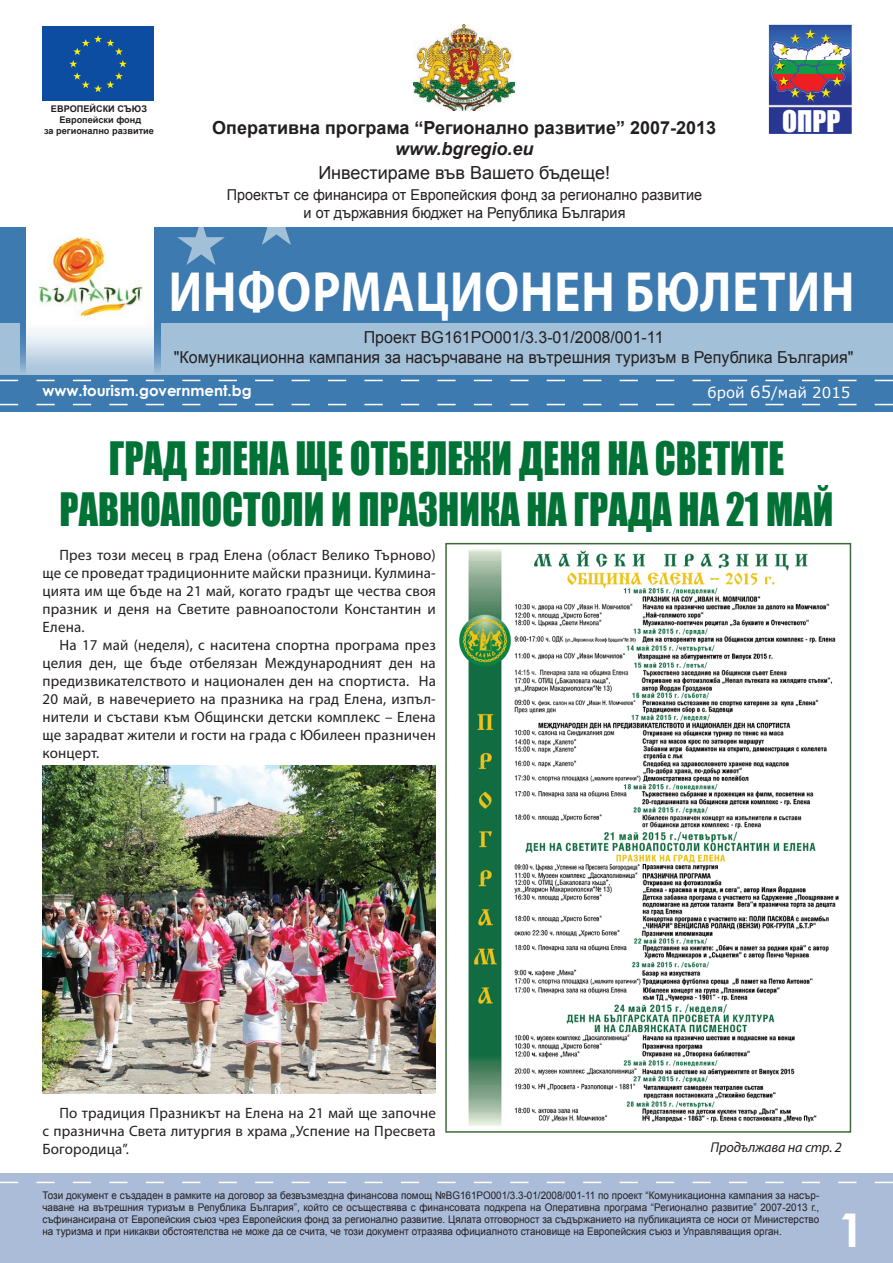
<style>
.page{position:relative;width:893px;height:1263px;background:#fff}
.page>*{position:absolute;margin:0;border:0;box-sizing:border-box;transform-origin:0 0}
.t1{font:700 57px "Myriad Pro";letter-spacing:.02em;color:#fff;scale:.85 1}
.t2{font:700 46.5px "Century Gothic";color:#fff}
.t3{font:42.3px/50.7px "Impact";color:#007236;text-align:center;scale:.9 1}
.t4{font:27.6px "Impact";color:#fff}
.t5{font:700 18px "Arial";color:#231f20}
.t6{font:18px "Arial";color:#231f20}
.t7{font:italic 700 18px "Arial";color:#231f20}
.t8{font:16.5px/19.8px "Arial";color:#231f20;text-align:center}
.t9{font:15px/18px "Myriad Pro";letter-spacing:.01em;color:#231f20;text-align:justify}
.t10{font:15px/18px "Arial";color:#231f20;text-align:center;scale:.96 1}
.t11{font:700 15px "Century Gothic";color:#fff}
.t12{font:15px "Verdana";color:#fff}
.t13{font:italic 14.25px "Myriad Pro";letter-spacing:-.01em;color:#231f20}
.t14{font:10.5px/12px "Arial";color:#231f20;text-align:justify;scale:.94 1}
.t15{font:700 9.15px/10.9px "Arial";color:#231f20;text-align:center}
.s1{font-size:16.5px}
</style>
<div class="page">
<div style="left:0;top:1174px;width:893px;height:89px;background:#abbcd9"></div>
<svg style="left:0;top:1182px;width:893px;height:1px"></svg>
<div style="left:0;top:227px;width:893px;height:185px;background:#3d7ab0"></div>
<svg style="left:177px;top:227px;width:48px;height:38px"></svg>
<svg style="left:262px;top:227px;width:29px;height:18px"></svg>
<div style="left:0;top:324px;width:893px;height:51px;background:#a3c0d9"></div>
<svg style="left:0;top:380px;width:893px;height:1px"></svg>
<svg style="left:0;top:404px;width:893px;height:1px"></svg>
<div style="left:42px;top:27px;width:112px;height:74px;background:#0d4da1"></div>
<svg style="left:42px;top:26px;width:85px;height:66px"></svg>
<img style="left:769px;top:25px;width:83px;height:109px">
<img style="left:771px;top:29px;width:81px;height:73px">
<img style="left:414px;top:25px;width:100px;height:85px">
<svg style="left:20px;top:324px;width:140px;height:58px"></svg>
<svg style="left:26px;top:227px;width:128px;height:155px"></svg>
<div style="left:31px;top:230px;width:115px;height:95px;background:#fff"></div>
<img style="left:38px;top:237px;width:105px;height:80px">
<img style="left:43px;top:765px;width:393px;height:328px">
<img style="left:459px;top:549px;width:380px;height:577px">
<div style="left:445px;top:543px;width:406px;height:590px;border:2px solid #3e6939"></div>
<p class="t15" style="left:44px;top:103px;width:111px">ЕВРОПЕЙСКИ СЪЮЗ<br>Европейски фонд<br>за регионално развитие</p>
<p class="t5" style="left:212px;top:115px;width:505px">Оперативна програма “Регионално развитие” 2007-2013</p>
<h3 class="t4" style="left:782px;top:99px;width:60px">ОПРР</h3>
<p class="t7" style="left:395px;top:137px;width:140px">www.bgregio.eu</p>
<p class="t6" style="left:318px;top:161px;width:293px">Инвестираме във Вашето бъдеще!</p>
<p class="t10" style="left:227px;top:186px;width:497px">Проектът се финансира от Европейския фонд за регионално развитие и от държавния бюджет на Република България</p>
<h1 class="t1" style="left:169px;top:254px;width:808px">информационен бюлетин</h1>
<p class="t8" style="left:174px;top:328px;width:681px">Проект BG161PO001/3.3-01/2008/001-11<br>"Комуникационна кампания за насърчаване на вътрешния туризъм в Република България"</p>
<p class="t11" style="left:43px;top:379px;width:211px">www.tourism.government.bg</p>
<p class="t12" style="left:708px;top:383px;width:144px">брой <span class="s1">65</span>/май 2015</p>
<h3 class="t3" style="left:60px;top:432px;width:861px">ГРАД ЕЛЕНА ЩЕ ОТБЕЛЕЖИ ДЕНЯ НА СВЕТИТЕ<br>РАВНОАПОСТОЛИ И ПРАЗНИКА НА ГРАДА НА 21 МАЙ</h3>
<p class="t9" style="left:43px;top:545px;width:395px;text-indent:17px">През този месец в град Елена (област Велико Търново) ще се проведат традиционните майски празници. Кулмина&shy;цията им ще бъде на 21 май, когато градът ще чества своя празник и деня на Светите равноапостоли Константин и Елена.</p>
<p class="t9" style="left:43px;top:635px;width:395px;text-indent:17px">На 17 май (неделя), с наситена спортна програма през целия ден, ще бъде отбелязан Международният ден на предизвикателството и национален ден на спортиста. На 20 май, в навечерието на празника на град Елена, изпъл&shy;нители и състави към Общински детски комплекс – Елена ще зарадват жители и гости на града с Юбилеен празничен концерт.</p>
<p class="t9" style="left:43px;top:1103px;width:395px;text-indent:17px">По традиция Празникът на Елена на 21 май ще започне с празнична Света литургия в храма „Успение на Пресвета Богородица”.</p>
<p class="t13" style="left:710px;top:1138px;width:133px">Продължава на стр. 2</p>
<p class="t14" style="left:43px;top:1190px;width:828px">Този документ е създаден в рамките на договор за безвъзмездна финансова помощ №BG161PO001/3.3-01/2008/001-11 по проект “Комуникационна кампания за насър&shy;чаване на вътрешния туризъм в Република България”, който се осъществява с финансовата подкрепа на Оперативна програма “Регионално развитие” 2007-2013 г., съфинансирана от Европейския съюз чрез Европейския фонд за регионално развитие. Цялата отговорност за съдържанието на публикацията се носи от Министерство на туризма и при никакви обстоятелства не може да се счита, че този документ отразява официалното становище на Европейския съюз и Управляващия орган.</p>
<h2 class="t2" style="left:838px;top:1195px;width:28px">1</h2>
</div>
